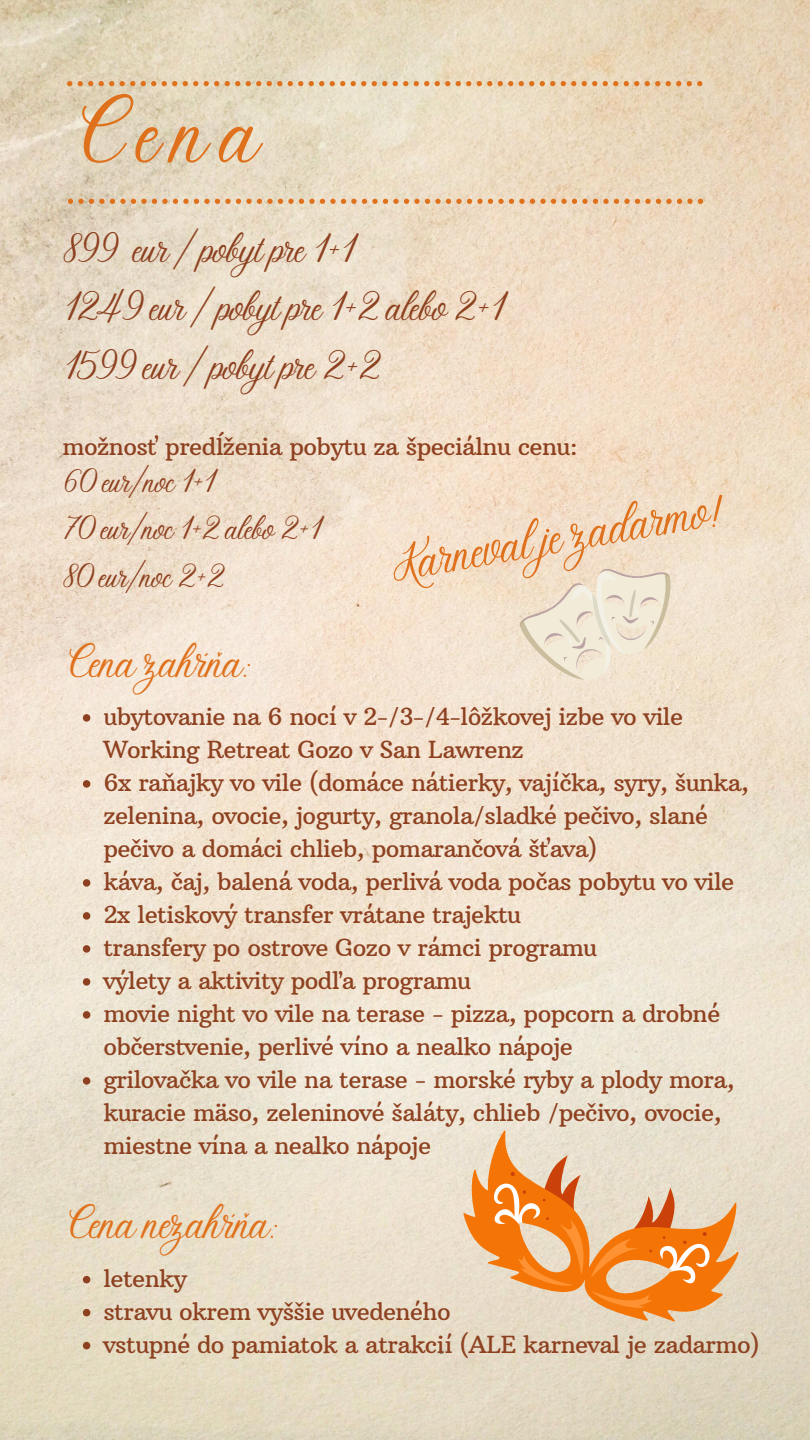
<style>
.page{position:relative;width:810px;height:1440px;background:#fff}
.page>*{position:absolute;margin:0;border:0;box-sizing:border-box;transform-origin:0 0}
.t1{font:96px "Stoic";color:#df711d}
.t2{font:54px "Stoic";color:#df711d}
.t3{font:48px "Stoic";letter-spacing:-.025em;color:#df711d}
.t4{font:42px/58.5px "Stoic";letter-spacing:-.025em;color:#8d4120}
.t5{font:34px "Stoic";letter-spacing:-.025em;color:#8d4120}
.t6{font:24px/33px "Arbutus Slab";letter-spacing:-.025em;color:#8d4120}
</style>
<div class="page">
<img style="left:0;top:0;width:810px;height:1440px">
<svg style="left:68px;top:199px;width:635px;height:5px"></svg>
<svg style="left:67px;top:81px;width:635px;height:5px"></svg>
<svg style="left:83px;top:714px;width:7px;height:8px"></svg>
<svg style="left:83px;top:780px;width:7px;height:8px"></svg>
<svg style="left:83px;top:879px;width:7px;height:8px"></svg>
<svg style="left:83px;top:912px;width:7px;height:8px"></svg>
<svg style="left:83px;top:945px;width:7px;height:8px"></svg>
<svg style="left:83px;top:978px;width:7px;height:8px"></svg>
<svg style="left:83px;top:1011px;width:7px;height:8px"></svg>
<svg style="left:83px;top:1077px;width:7px;height:8px"></svg>
<svg style="left:83px;top:1276px;width:7px;height:7px"></svg>
<svg style="left:83px;top:1309px;width:7px;height:7px"></svg>
<svg style="left:83px;top:1342px;width:7px;height:7px"></svg>
<svg style="left:446px;top:1125px;width:307px;height:218px;fill:#e7dcc9"></svg>
<svg style="left:479px;top:1152px;width:242px;height:165px"></svg>
<svg style="left:514px;top:557px;width:169px;height:135px"></svg>
<p class="t1" style="left:68px;top:85px;width:192px">Cena</p>
<p class="t4" style="left:63px;top:224px;width:442px">899 eur / pobytpre 1+1<br>1249 eur / pobyt pre 1+2 alebo 2+1<br>1599 eur / pobyt pre 2+2</p>
<h1 class="t6" style="left:63px;top:430px;width:517px">možnosť predĺženia pobytu za špeciálnu cenu:</h1>
<p class="t5" style="left:63px;top:465px;width:153px">60 eur/noc 1+1</p>
<h4 class="t5" style="left:63px;top:512px;width:259px">70 eur/noc 1+2 alebo 2+1</h4>
<p class="t5" style="left:63px;top:559px;width:163px">80 eur/noc 2+2</p>
<p class="t2" style="left:387px;top:539px;width:335px;rotate:-10deg">Karneval je zadarmo!</p>
<p class="t3" style="left:63px;top:638px;width:189px">Cena zahŕňa:</p>
<p class="t6" style="left:103px;top:700px;width:581px">ubytovanie na 6 nocí v 2-/3-/4-lôžkovej izbe vo vile<br>Working Retreat Gozo v San Lawrenz</p>
<p class="t6" style="left:103px;top:766px;width:647px">6x raňajky vo vile (domáce nátierky, vajíčka, syry, šunka, zelenina, ovocie, jogurty, granola/sladké pečivo, slané pečivo a domáci chlieb, pomarančová šťava)</p>
<h3 class="t6" style="left:103px;top:865px;width:632px">káva, čaj, balená voda, perlivá voda počas pobytu vo vile</h3>
<p class="t6" style="left:103px;top:898px;width:419px">2x letiskový transfer vrátane trajektu</p>
<p class="t6" style="left:103px;top:931px;width:495px">transfery po ostrove Gozo v rámci programu</p>
<p class="t6" style="left:103px;top:964px;width:369px">výlety a aktivity podľa programu</p>
<p class="t6" style="left:103px;top:997px;width:618px">movie night vo vile na terase - pizza, popcorn a drobné občerstvenie, perlivé víno a nealko nápoje</p>
<p class="t6" style="left:103px;top:1063px;width:633px">grilovačka vo vile na terase - morské ryby a plody mora, kuracie mäso, zeleninové šaláty, chlieb /pečivo, ovocie, miestne vína a nealko nápoje</p>
<p class="t3" style="left:63px;top:1200px;width:216px">Cena nezahŕňa:</p>
<p class="t6" style="left:103px;top:1262px;width:85px">letenky</p>
<p class="t6" style="left:103px;top:1295px;width:349px">stravu okrem vyššie uvedeného</p>
<h3 class="t6" style="left:103px;top:1328px;width:658px">vstupné do pamiatok a atrakcií (ALE karneval je zadarmo)</h3>
</div>
